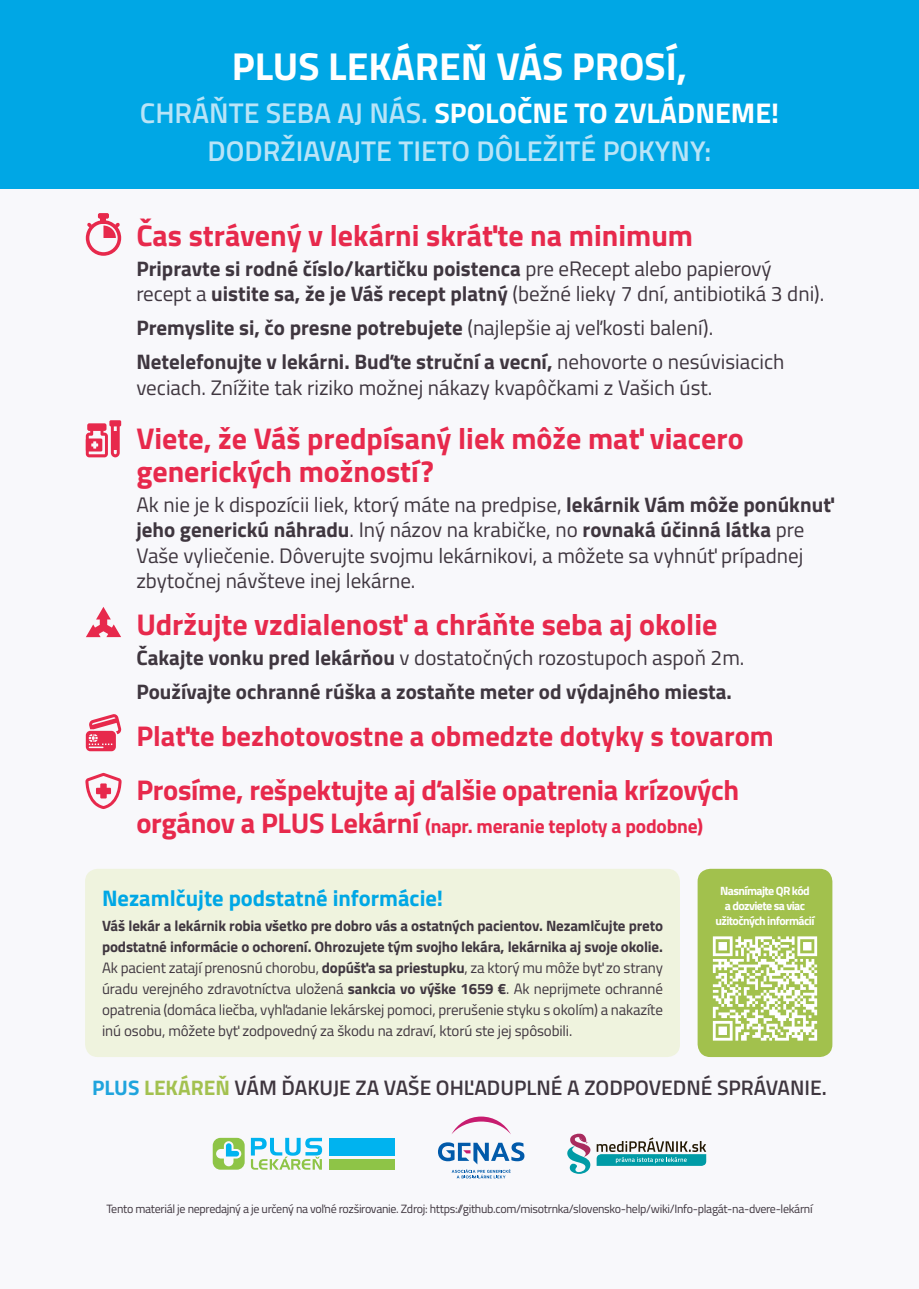
<style>
.page{position:relative;width:919px;height:1289px;background:#fff}
.page>*{position:absolute;margin:0;border:0;box-sizing:border-box;transform-origin:0 0}
.t1{font:700 39px "Titillium";color:#fff}
.t2{font:700 30px/33px "Titillium";color:#e7294c}
.t3{font:700 28.5px "Titillium";letter-spacing:-.01em;color:#e7294c}
.t4{font:700 28.5px "Titillium";color:#fff}
.t5{font:600 28.5px "Titillium";color:#b9e4f7}
.t6{font:700 22.5px "Titillium";color:#00a7e5}
.t7{font:21px/25.5px "Titillium";color:#3f363f}
.t8{font:700 21px/25.5px "Titillium";color:#3f363f}
.t9{font:600 21px "Titillium";color:#3f363f}
.t10{font:700 19.5px "Titillium";letter-spacing:-.01em;color:#e7294c}
.t11{font:15px/21px "Titillium";letter-spacing:-.01em;color:#403740;text-align:justify}
.t12{font:12px "Titillium";letter-spacing:-.025em;color:#3f363f}
.t13{font:700 12px/15px "Titillium";letter-spacing:-.05em;color:#fff;text-align:center}
.s1{font-weight:600;color:#b9e4f7}
.s2{font-weight:400}
.s3{font-weight:700}
.s4{font-size:28.5px}
.s5{font-weight:700;color:#1fa4dd}
.s6{font-weight:700;color:#a3c150}
</style>
<div class="page">
<div style="left:0;top:188px;width:918px;height:1100px;background:#f8f8fb"></div>
<div style="left:0;top:0;width:918px;height:188px;background:#00a7e5"></div>
<div style="left:85px;top:868px;width:595px;height:189px;background:#eff3de;border-radius:13px"></div>
<div style="left:697px;top:868px;width:135px;height:189px;background:#a2c14d;border-radius:13px"></div>
<svg style="left:712px;top:936px;width:105px;height:104px"></svg>
<svg style="left:567px;top:1133px;width:23px;height:41px"></svg>
<svg style="left:596px;top:1137px;width:110px;height:28px"></svg>
<svg style="left:451px;top:1116px;width:60px;height:18px"></svg>
<svg style="left:438px;top:1142px;width:86px;height:36px"></svg>
<svg style="left:251px;top:1137px;width:71px;height:32px"></svg>
<svg style="left:213px;top:1137px;width:32px;height:32px"></svg>
<div style="left:329px;top:1137px;width:66px;height:18px;background:#00b3ef"></div>
<div style="left:329px;top:1159px;width:66px;height:10px;background:#8ec447"></div>
<svg style="left:86px;top:714px;width:36px;height:37px"></svg>
<div style="left:98px;top:213px;width:11px;height:6px;background:#e7294c;border-radius:2px"></div>
<svg style="left:86px;top:218px;width:35px;height:38px"></svg>
<svg style="left:86px;top:607px;width:35px;height:30px"></svg>
<div style="left:87px;top:423px;width:19px;height:8px;background:#e7294c;border-radius:2px"></div>
<svg style="left:86px;top:425px;width:34px;height:32px"></svg>
<div style="left:109px;top:420px;width:12px;height:6px;background:#e7294c;border-radius:2px"></div>
<div style="left:112px;top:431px;width:6px;height:18px;background:#e7294c"></div>
<svg style="left:85px;top:772px;width:36px;height:37px"></svg>
<p class="t1" style="left:232px;top:36px;width:457px">PLUS LEKÁREŇ VÁS PROSÍ,</p>
<p class="t4" style="left:140px;top:91px;width:640px"><span class="s1">CHRÁŇTE SEBA AJ NÁS.</span> SPOLOČNE TO ZVLÁDNEME!</p>
<p class="t5" style="left:207px;top:130px;width:505px">DODRŽIAVAJTE TIETO DÔLEŽITÉ POKYNY:</p>
<p class="t2" style="left:136px;top:217px;width:558px">Čas strávený v lekárni skráťte na minimum</p>
<p class="t8" style="left:136px;top:254px;width:689px">Pripravte si rodné číslo/kartičku poistenca <span class="s2">pre eRecept alebo papierový recept a</span> uistite sa, že je Váš recept platný <span class="s2">(bežné lieky 7 dní, antibiotiká 3 dni).</span></p>
<p class="t8" style="left:136px;top:314px;width:578px">Premyslite si, čo presne potrebujete <span class="s2">(najlepšie aj veľkosti balení).</span></p>
<p class="t7" style="left:136px;top:348px;width:649px"><span class="s3">Netelefonujte v lekárni. Buďte struční a vecní,</span> nehovorte o nesúvisiacich veciach. Znížite tak riziko možnej nákazy kvapôčkami z Vašich úst.</p>
<p class="t2" style="left:136px;top:420px;width:608px">Viete, že Váš predpísaný liek môže mať viacero generických možností?</p>
<p class="t7" style="left:136px;top:490px;width:698px">Ak nie je k dispozícii liek, ktorý máte na predpise, <span class="s3">lekárnik Vám môže ponúknuť jeho generickú náhradu</span>. Iný názov na krabičke, no <span class="s3">rovnaká účinná látka</span> pre Vaše vyliečenie. Dôverujte svojmu lekárnikovi, a môžete sa vyhnúť prípadnej zbytočnej návšteve inej lekárne.</p>
<p class="t2" style="left:136px;top:606px;width:582px">Udržujte vzdialenosť a chráňte seba aj okolie</p>
<p class="t7" style="left:136px;top:643px;width:609px"><span class="s3">Čakajte vonku pred lekárňou</span> v dostatočných rozostupoch aspoň 2m.</p>
<p class="t8" style="left:136px;top:677px;width:597px">Používajte ochranné rúška a zostaňte meter od výdajného miesta.</p>
<p class="t3" style="left:136px;top:714px;width:639px">Plaťte bezhotovostne a obmedzte dotyky s tovarom</p>
<p class="t3" style="left:136px;top:768px;width:604px">Prosíme, rešpektujte aj ďalšie opatrenia krízových</p>
<p class="t10" style="left:136px;top:811px;width:568px"><span class="s4">orgánov a PLUS Lekární</span> (napr. meranie teploty a podobne)</p>
<p class="t6" style="left:102px;top:881px;width:342px">Nezamlčujte podstatné informácie!</p>
<p class="t11" style="left:102px;top:914px;width:562px"><span class="s3">Váš lekár a lekárnik robia všetko pre dobro vás a ostatných pacientov. Nezamlčujte preto podstatné informácie o ochorení. Ohrozujete tým svojho lekára, lekárnika aj svoje okolie.<br></span>Ak pacient zatají prenosnú chorobu, <span class="s3">dopúšťa sa priestupku</span>, za ktorý mu môže byť zo strany úradu verejného zdravotníctva uložená <span class="s3">sankcia vo výške 1659 €</span>. Ak neprijmete ochranné opatrenia (domáca liečba, vyhľadanie lekárskej pomoci, prerušenie styku s okolím) a nakazíte inú osobu, môžete byť zodpovedný za škodu na zdraví, ktorú ste jej spôsobili.</p>
<p class="t13" style="left:715px;top:882px;width:100px">Nasnímajte QR kód<br>a dozviete sa viac užitočných informácií</p>
<p class="t9" style="left:92px;top:1072px;width:736px"><span class="s5">PLUS</span> <span class="s6">LEKÁREŇ</span> VÁM ĎAKUJE ZA VAŠE OHĽADUPLNÉ A ZODPOVEDNÉ SPRÁVANIE.</p>
<p class="t12" style="left:106px;top:1200px;width:707px">Tento materiál je nepredajný a je určený na voľné rozširovanie. Zdroj: https://github.com/misotrnka/slovensko-help/wiki/Info-plagát-na-dvere-lekární</p>
</div>
